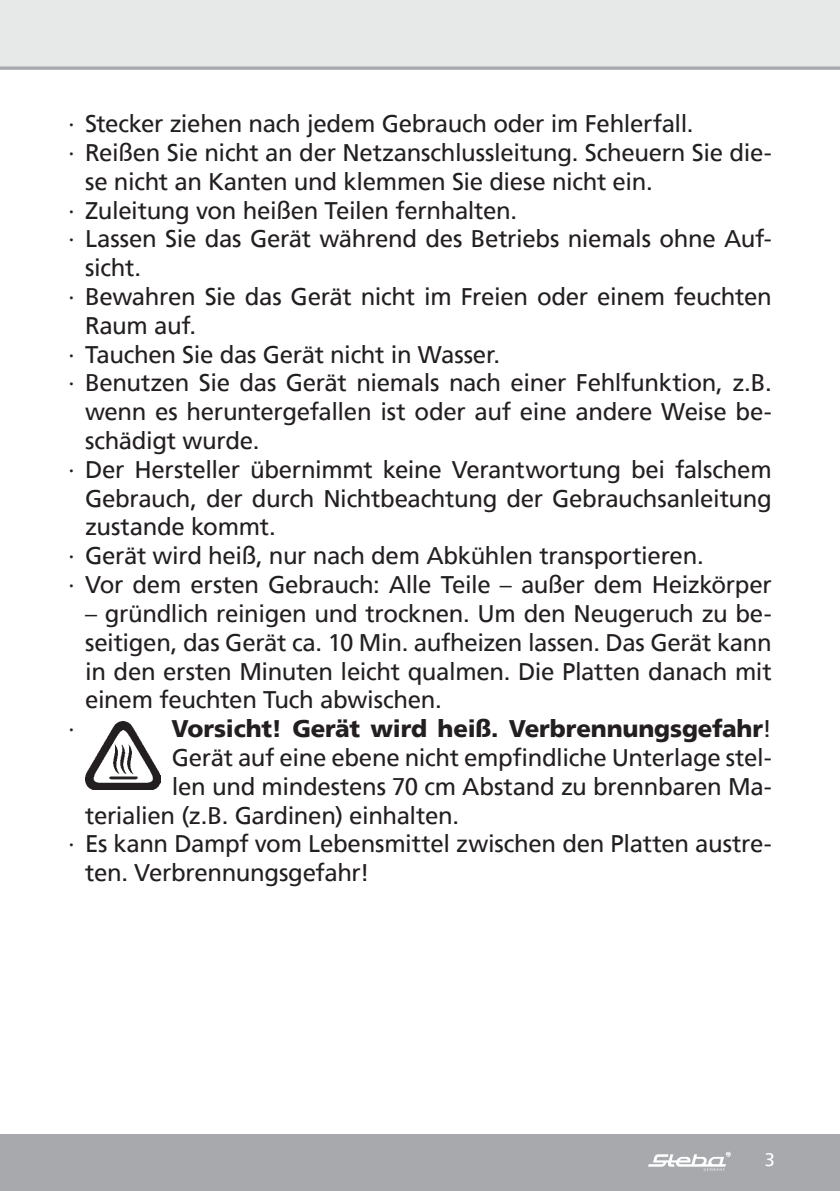
<style>
.page{position:relative;width:840px;height:1191px;background:#fff}
.page>*{position:absolute;margin:0;border:0;box-sizing:border-box;transform-origin:0 0}
.t1{font:24px/28.8px "Frutiger";letter-spacing:-.015em;color:#231f20;text-align:justify}
.t2{font:900 24px "Frutiger";letter-spacing:-.01em;color:#231f20}
.t3{font:18px "Frutiger";color:#fff}
.s1{font-weight:400}
</style>
<div class="page">
<div style="left:0;top:0;width:839px;height:68px;background:#e7e8e8"></div>
<div style="left:0;top:1134px;width:839px;height:57px;background:#a7a9ac"></div>
<svg style="left:648px;top:1151px;width:82px;height:19px"></svg>
<svg style="left:0;top:66px;width:839px;height:4px;background:#b2b4b7"></svg>
<img style="left:85px;top:721px;width:75px;height:69px">
<p class="t1" style="left:68px;top:109px;width:626px">∙ Stecker ziehen nach jedem Gebrauch oder im Fehlerfall.</p>
<p class="t1" style="left:68px;top:138px;width:705px">∙ Reißen Sie nicht an der Netzanschlussleitung. Scheuern Sie die-</p>
<p class="t1" style="left:85px;top:167px;width:569px">se nicht an Kanten und klemmen Sie diese nicht ein.</p>
<p class="t1" style="left:68px;top:196px;width:450px">∙ Zuleitung von heißen Teilen fernhalten.</p>
<p class="t1" style="left:68px;top:224px;width:705px">∙ Lassen Sie das Gerät während des Betriebs niemals ohne Auf-</p>
<p class="t1" style="left:85px;top:253px;width:58px">sicht.</p>
<p class="t1" style="left:68px;top:282px;width:704px">∙ Bewahren Sie das Gerät nicht im Freien oder einem feuchten</p>
<p class="t1" style="left:85px;top:311px;width:113px">Raum auf.</p>
<p class="t1" style="left:68px;top:340px;width:433px">∙ Tauchen Sie das Gerät nicht in Wasser.</p>
<p class="t1" style="left:68px;top:368px;width:705px">∙ Benutzen Sie das Gerät niemals nach einer Fehlfunktion, z.B.</p>
<p class="t1" style="left:85px;top:397px;width:687px">wenn es heruntergefallen ist oder auf eine andere Weise be-</p>
<p class="t1" style="left:85px;top:426px;width:176px">schädigt wurde.</p>
<p class="t1" style="left:68px;top:455px;width:704px">∙ Der Hersteller übernimmt keine Verantwortung bei falschem</p>
<p class="t1" style="left:85px;top:484px;width:687px">Gebrauch, der durch Nichtbeachtung der Gebrauchsanleitung</p>
<p class="t1" style="left:85px;top:512px;width:192px">zustande kommt.</p>
<p class="t1" style="left:68px;top:541px;width:636px">∙ Gerät wird heiß, nur nach dem Abkühlen transportieren.</p>
<p class="t1" style="left:68px;top:570px;width:704px">∙ Vor dem ersten Gebrauch: Alle Teile – außer dem Heizkörper</p>
<p class="t1" style="left:85px;top:599px;width:687px">– gründlich reinigen und trocknen. Um den Neugeruch zu be&shy;seitigen, das Gerät ca. 10 Min. aufheizen lassen. Das Gerät kann in den ersten Minuten leicht qualmen. Die Platten danach mit einem feuchten Tuch abwischen.</p>
<p class="t1" style="left:68px;top:714px;width:8px">∙</p>
<p class="t2" style="left:171px;top:714px;width:601px">Vorsicht! Gerät wird heiß. Verbrennungsgefahr<span class="s1">!</span></p>
<p class="t1" style="left:172px;top:743px;width:601px">Gerät auf eine ebene nicht empfindliche Unterlage stel-</p>
<p class="t1" style="left:172px;top:772px;width:601px">len und mindestens 70 cm Abstand zu brennbaren Ma-</p>
<p class="t1" style="left:85px;top:800px;width:375px">terialien (z.B. Gardinen) einhalten.</p>
<p class="t1" style="left:68px;top:829px;width:705px">∙ Es kann Dampf vom Lebensmittel zwischen den Platten austre-</p>
<p class="t1" style="left:85px;top:858px;width:285px">ten. Verbrennungsgefahr!</p>
<p class="t3" style="left:764px;top:1149px;width:12px">3</p>
</div>
